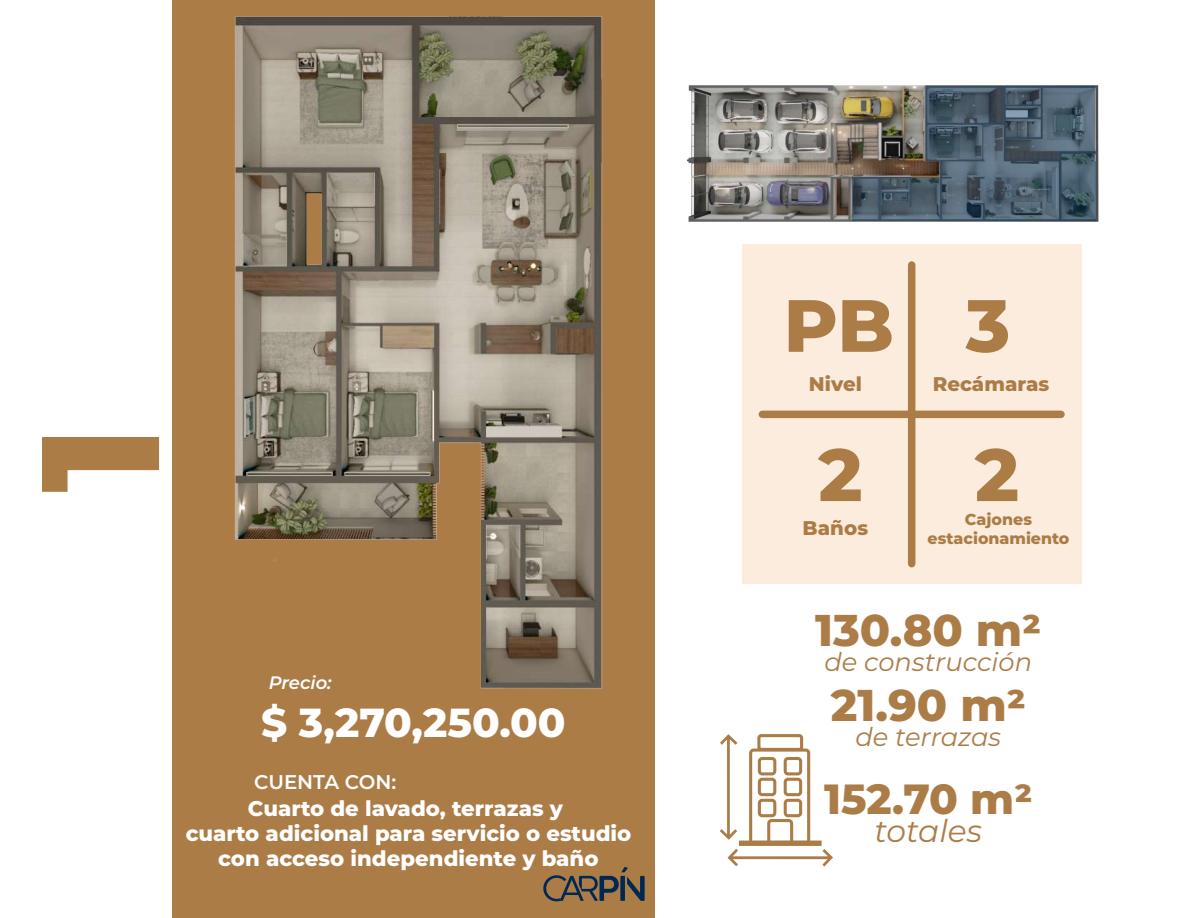
<style>
.page{position:relative;width:1188px;height:918px;background:#fff}
.page>*{position:absolute;margin:0;border:0;box-sizing:border-box;transform-origin:0 0}
.t1{font:800 167.25px "Montserrat";color:#ac7c47}
.t2{font:800 73.8px "Montserrat";color:#ac7c47}
.t3{font:800 44.4px "Montserrat";color:#ac7c47}
.t4{font:800 42.15px "Montserrat";color:#ac7c47}
.t5{font:800 40.5px "Montserrat";color:#fff}
.t6{font:italic 31.35px "Montserrat";color:#ac7c47}
.t7{font:italic 25.8px "Montserrat";color:#ac7c47}
.t8{font:800 21.15px/25.5px "Montserrat";color:#fff;text-align:center}
.t9{font:800 19.8px "Montserrat";color:#ac7c47}
.t10{font:600 19.8px "Montserrat";color:#fff}
.t11{font:italic 600 18px "Montserrat";color:#fff}
.t12{font:800 15.75px/19px "Montserrat";color:#ac7c47;text-align:center}
</style>
<div class="page">
<svg style="left:720px;top:734px;width:113px;height:133px"></svg>
<div style="left:172px;top:0;width:483px;height:918px;background:#ac7c47"></div>
<div style="left:742px;top:245px;width:339px;height:339px;background:#fbecdd"></div>
<div style="left:908px;top:265px;width:7px;height:299px;background:#ac7c47"></div>
<div style="left:762px;top:411px;width:299px;height:7px;background:#ac7c47"></div>
<img style="left:687px;top:85px;width:412px;height:182px">
<svg style="left:927px;top:86px;width:168px;height:75px;background:#495b6a"></svg>
<svg style="left:940px;top:161px;width:155px;height:59px;background:#4e6271"></svg>
<svg style="left:852px;top:177px;width:88px;height:43px;background:#495a67"></svg>
<svg style="left:543px;top:867px;width:102px;height:34px"></svg>
<img style="left:234px;top:17px;width:369px;height:672px">
<h2 class="t2" style="left:784px;top:272px;width:112px">PB</h2>
<p class="t9" style="left:809px;top:369px;width:54px">Nivel</p>
<h2 class="t2" style="left:966px;top:272px;width:46px">3</h2>
<p class="t9" style="left:933px;top:369px;width:118px">Recámaras</p>
<h1 class="t1" style="left:-23px;top:493px;width:69px;rotate:-90deg">1</h1>
<h2 class="t2" style="left:975px;top:421px;width:33px">2</h2>
<h2 class="t2" style="left:818px;top:421px;width:33px">2</h2>
<p class="t9" style="left:803px;top:514px;width:67px">Baños</p>
<p class="t12" style="left:928px;top:509px;width:143px">Cajones estacionamiento</p>
<p class="t11" style="left:269px;top:670px;width:64px">Precio:</p>
<h3 class="t5" style="left:261px;top:693px;width:306px">$ 3,270,250.00</h3>
<p class="t10" style="left:254px;top:768px;width:144px">CUENTA CON:</p>
<p class="t8" style="left:186px;top:794px;width:447px">Cuarto de lavado, terrazas y<br>cuarto adicional para servicio o estudio con acceso independiente y baño</p>
<h3 class="t3" style="left:815px;top:598px;width:228px">130.80 m2</h3>
<p class="t7" style="left:824px;top:644px;width:209px">de construcción</p>
<h3 class="t3" style="left:831px;top:672px;width:196px">21.90 m2</h3>
<p class="t7" style="left:855px;top:719px;width:147px">de terrazas</p>
<h3 class="t4" style="left:824px;top:768px;width:210px">152.70 m2</h3>
<h3 class="t6" style="left:874px;top:810px;width:109px">totales</h3>
</div>
